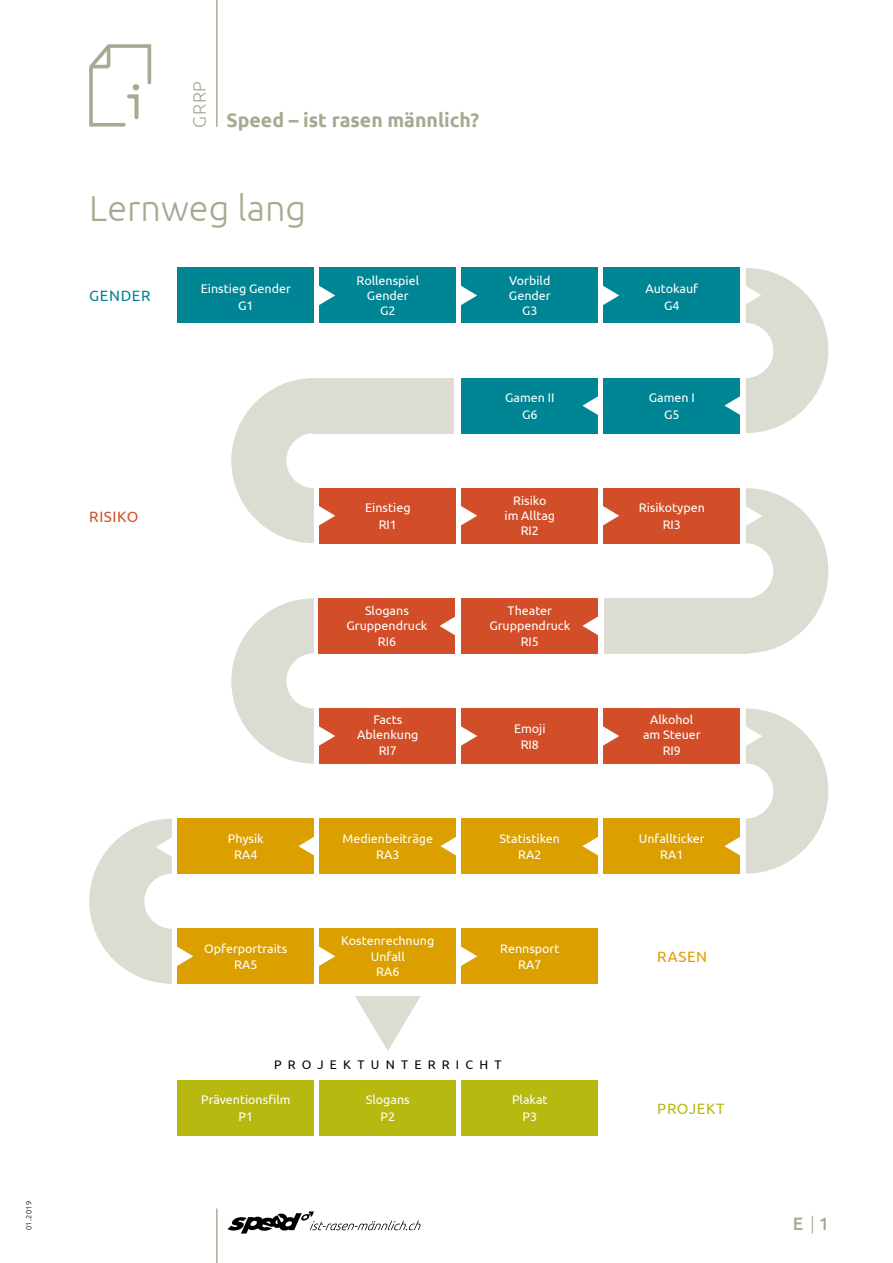
<style>
.page{position:relative;width:893px;height:1263px;background:#fff}
.page>*{position:absolute;margin:0;border:0;box-sizing:border-box;transform-origin:0 0}
.t1{font:300 36px "Ubuntu";color:#a7aa92}
.t2{font:700 19.5px "Ubuntu";color:#a7aa92}
.t3{font:300 18px "Ubuntu";color:#a7aa92}
.t4{font:500 18px "Ubuntu";color:#a7aa92}
.t5{font:15px "Ubuntu";letter-spacing:.04em;color:#b7b911}
.t6{font:15px "Ubuntu";letter-spacing:.04em;color:#008595}
.t7{font:15px "Ubuntu";letter-spacing:.04em;color:#d24e29}
.t8{font:15px "Ubuntu";letter-spacing:.05em;color:#dc9f00}
.t9{font:12.45px/15.3px "Ubuntu";color:#fff;text-align:center}
.t10{font:12.45px "Ubuntu";letter-spacing:.5em;color:#000}
.t11{font:300 7.5px "Ubuntu";letter-spacing:.04em;color:#000}
.s1{font-weight:300}
</style>
<div class="page">
<hr style="left:216px;top:0;width:2px;height:126px;background:#a7aa92">
<hr style="left:216px;top:1209px;width:2px;height:54px;background:#a7aa92">
<svg style="left:227px;top:1211px;width:194px;height:22px"></svg>
<svg style="left:89px;top:44px;width:63px;height:83px"></svg>
<div style="left:320px;top:708px;width:136px;height:55px;background:#d24e29"></div>
<div style="left:178px;top:268px;width:136px;height:55px;background:#008595"></div>
<div style="left:320px;top:268px;width:136px;height:55px;background:#008595"></div>
<div style="left:462px;top:378px;width:136px;height:55px;background:#008595"></div>
<div style="left:320px;top:488px;width:136px;height:55px;background:#d24e29"></div>
<div style="left:320px;top:819px;width:136px;height:55px;background:#dc9f00"></div>
<div style="left:178px;top:819px;width:136px;height:55px;background:#dc9f00"></div>
<div style="left:178px;top:929px;width:136px;height:55px;background:#dc9f00"></div>
<div style="left:178px;top:1080px;width:136px;height:55px;background:#b7b911"></div>
<div style="left:462px;top:268px;width:136px;height:55px;background:#008595"></div>
<div style="left:604px;top:268px;width:136px;height:55px;background:#008595"></div>
<div style="left:605px;top:598px;width:142px;height:56px;background:#dcdcd3"></div>
<div style="left:312px;top:378px;width:141px;height:55px;background:#dcdcd3"></div>
<svg style="left:355px;top:996px;width:66px;height:55px"></svg>
<div style="left:462px;top:488px;width:136px;height:55px;background:#d24e29"></div>
<div style="left:462px;top:708px;width:136px;height:55px;background:#d24e29"></div>
<div style="left:462px;top:819px;width:136px;height:55px;background:#dc9f00"></div>
<div style="left:320px;top:929px;width:136px;height:55px;background:#dc9f00"></div>
<div style="left:320px;top:1080px;width:136px;height:55px;background:#b7b911"></div>
<div style="left:604px;top:488px;width:136px;height:55px;background:#d24e29"></div>
<div style="left:604px;top:708px;width:136px;height:55px;background:#d24e29"></div>
<div style="left:604px;top:819px;width:136px;height:55px;background:#dc9f00"></div>
<div style="left:462px;top:929px;width:136px;height:55px;background:#dc9f00"></div>
<div style="left:462px;top:1080px;width:136px;height:55px;background:#b7b911"></div>
<svg style="left:461px;top:286px;width:16px;height:19px"></svg>
<svg style="left:603px;top:286px;width:16px;height:19px"></svg>
<svg style="left:582px;top:396px;width:16px;height:19px"></svg>
<div style="left:604px;top:378px;width:136px;height:55px;background:#008595"></div>
<svg style="left:724px;top:268px;width:104px;height:165px"></svg>
<svg style="left:231px;top:378px;width:104px;height:165px"></svg>
<svg style="left:231px;top:598px;width:104px;height:165px"></svg>
<svg style="left:582px;top:837px;width:16px;height:19px"></svg>
<svg style="left:461px;top:506px;width:16px;height:20px"></svg>
<div style="left:462px;top:598px;width:136px;height:55px;background:#d24e29"></div>
<svg style="left:582px;top:616px;width:16px;height:19px"></svg>
<svg style="left:461px;top:726px;width:16px;height:20px"></svg>
<svg style="left:440px;top:837px;width:16px;height:19px"></svg>
<svg style="left:319px;top:946px;width:16px;height:20px"></svg>
<svg style="left:603px;top:506px;width:16px;height:20px"></svg>
<svg style="left:746px;top:488px;width:82px;height:165px"></svg>
<div style="left:319px;top:598px;width:136px;height:55px;background:#d24e29"></div>
<svg style="left:440px;top:616px;width:15px;height:19px"></svg>
<svg style="left:603px;top:726px;width:16px;height:20px"></svg>
<svg style="left:724px;top:708px;width:104px;height:166px"></svg>
<svg style="left:298px;top:837px;width:16px;height:19px"></svg>
<svg style="left:89px;top:819px;width:104px;height:165px"></svg>
<svg style="left:461px;top:946px;width:16px;height:20px"></svg>
<svg style="left:319px;top:286px;width:16px;height:19px"></svg>
<p class="t11" style="left:24px;top:1230px;width:31px;rotate:-90deg">01.2019</p>
<h3 class="t3" style="left:188px;top:128px;width:48px;rotate:-90deg">GRRP</h3>
<h2 class="t2" style="left:226px;top:108px;width:254px">Speed – ist rasen männlich?</h2>
<h1 class="t1" style="left:89px;top:187px;width:218px">Lernweg lang</h1>
<p class="t6" style="left:89px;top:286px;width:63px">GENDER</p>
<p class="t9" style="left:201px;top:280px;width:91px;line-height:16.6px">Einstieg Gender<br>G1</p>
<p class="t7" style="left:89px;top:507px;width:51px">RISIKO</p>
<p class="t9" style="left:228px;top:829px;width:37px;line-height:16.6px">Physik<br>RA4</p>
<p class="t9" style="left:204px;top:940px;width:85px;line-height:16.6px">Opferportraits<br>RA5</p>
<p class="t9" style="left:356px;top:272px;width:64px">Rollenspiel<br>Gender<br>G2</p>
<p class="t9" style="left:509px;top:272px;width:43px">Vorbild<br>Gender<br>G3</p>
<p class="t9" style="left:365px;top:499px;width:47px;line-height:16.6px">Einstieg<br>RI1</p>
<p class="t9" style="left:346px;top:602px;width:82px">Slogans<br>Gruppendruck<br>RI6</p>
<p class="t9" style="left:357px;top:712px;width:63px">Facts<br>Ablenkung<br>RI7</p>
<p class="t9" style="left:505px;top:389px;width:51px;line-height:16.6px">Gamen II<br>G6</p>
<p class="t9" style="left:504px;top:492px;width:52px">Risiko<br>im Alltag<br>RI2</p>
<p class="t9" style="left:489px;top:602px;width:82px">Theater<br>Gruppendruck<br>RI5</p>
<p class="t9" style="left:514px;top:719px;width:33px;line-height:16.6px">Emoji<br>RI8</p>
<p class="t9" style="left:343px;top:829px;width:92px;line-height:16.6px">Medienbeiträge<br>RA3</p>
<p class="t9" style="left:500px;top:829px;width:62px;line-height:16.6px">Statistiken<br>RA2</p>
<p class="t9" style="left:341px;top:933px;width:95px">Kostenrechnung<br>Unfall<br>RA6</p>
<p class="t9" style="left:500px;top:939px;width:61px;line-height:16.6px">Rennsport<br>RA7</p>
<p class="t10" style="left:274px;top:1057px;width:229px">PROJEKTUNTERRICHT</p>
<p class="t9" style="left:201px;top:1091px;width:91px;line-height:16.6px">Präventionsfilm<br>P1</p>
<p class="t9" style="left:366px;top:1091px;width:45px;line-height:16.6px">Slogans<br>P2</p>
<p class="t9" style="left:512px;top:1091px;width:37px;line-height:16.6px">Plakat<br>P3</p>
<p class="t9" style="left:646px;top:280px;width:54px;line-height:16.6px">Autokauf<br>G4</p>
<p class="t9" style="left:649px;top:389px;width:48px;line-height:16.6px">Gamen I<br>G5</p>
<p class="t9" style="left:639px;top:499px;width:67px;line-height:16.6px">Risikotypen<br>RI3</p>
<p class="t9" style="left:643px;top:712px;width:59px">Alkohol am Steuer<br>RI9</p>
<p class="t9" style="left:639px;top:829px;width:67px;line-height:16.6px">Unfallticker<br>RA1</p>
<p class="t8" style="left:657px;top:948px;width:51px">RASEN</p>
<p class="t5" style="left:657px;top:1100px;width:69px">PROJEKT</p>
<h3 class="t4" style="left:793px;top:1212px;width:38px">E <span class="s1">|</span> 1</h3>
</div>
